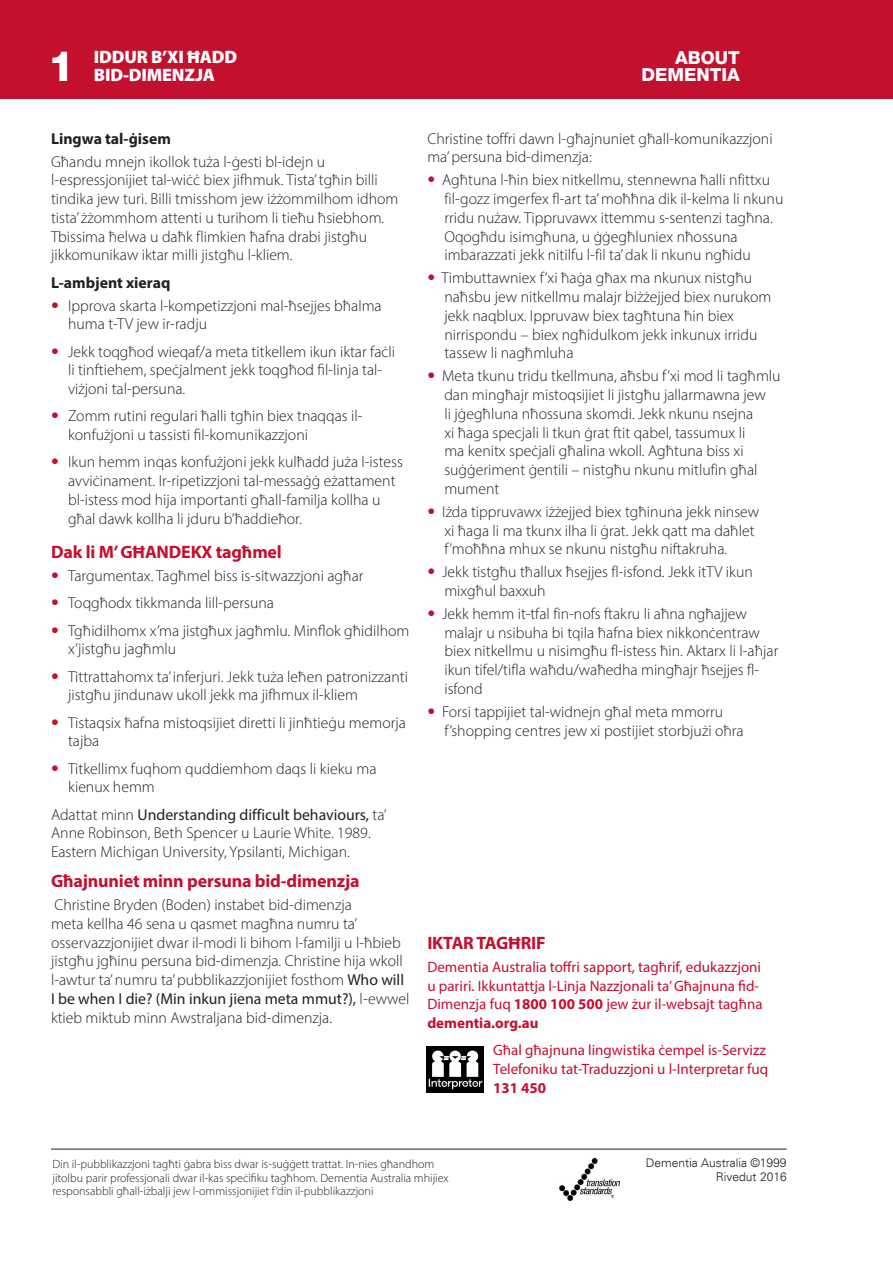
<style>
.page{position:relative;width:893px;height:1263px;background:#fff}
.page>*{position:absolute;margin:0;border:0;box-sizing:border-box;transform-origin:0 0}
.t1{font:800 42px "Helvetica Neue LT Pro";color:#fff}
.t2{font:700 18px "Myriad Pro";letter-spacing:-.01em;color:#c3102f}
.t3{font:900 18px "Myriad Pro";letter-spacing:-.01em;color:#fff}
.t4{font:800 18px/17.2px "Helvetica Neue LT Pro";color:#fff;text-align:right}
.body{font:300 15.75px/18.8px "Myriad Pro";color:#231f20}
.indent{font:300 15.75px/18.8px "Myriad Pro";color:#231f20}
.t5{font:700 15.75px "Myriad Pro";color:#231f20}
.gr_body{font:15px/18.8px "Myriad Pro";color:#c3102f}
.t6{font:300 12px/13.8px "Myriad Pro";color:#231f20}
.t7{font:300 12px/13.8px "Univers";color:#231f20;text-align:right}
.s1{font-family:"Univers";color:#c3102f}
.s2{font-weight:400}
.s3{font-weight:700}
</style>
<div class="page">
<div style="left:0;top:0;width:893px;height:99px;background:#c3102f"></div>
<img style="left:426px;top:1046px;width:57px;height:47px">
<hr style="left:51px;top:1149px;width:736px;height:1px;background:#231f20">
<img style="left:560px;top:1159px;width:60px;height:41px">
<h1 class="t1" style="left:48px;top:41px;width:28px">1</h1>
<p class="t3" style="left:94px;top:45px;width:145px">IDDUR B’XI ĦADD</p>
<p class="t3" style="left:94px;top:63px;width:123px">BID-DIMENZJA</p>
<p class="t4" style="left:642px;top:48px;width:100px">ABOUT<br>DEMENTIA</p>
<h3 class="t5" style="left:51px;top:128px;width:121px">Lingwa tal-ġisem</h3>
<p class="body" style="left:51px;top:152px;width:349px">Gћandu mnejn ikollok tuża l-ġesti bl-idejn u l-espressjonijiet tal-wiċċ biex jifhmuk. Tista’ tgћin billi tindika jew turi. Billi tmisshom jew iżżommilhom idhom tista’ żżommhom attenti u turihom li tieћu ћsiebhom.<br>Tbissima ћelwa u daћk flimkien ћafna drabi jistgћu jikkomunikaw iktar milli jistgћu l-kliem.</p>
<h3 class="t5" style="left:51px;top:272px;width:121px">L-ambjent xieraq</h3>
<p class="indent" style="left:68px;top:296px;width:315px;text-indent:-17px"><span class="s1">•</span> Ipprova skarta l-kompetizzjoni mal-ћsejjes bћalma huma t-TV jew ir-radju</p>
<p class="indent" style="left:68px;top:342px;width:329px;text-indent:-17px"><span class="s1">•</span> Jekk toqgћod wieqaf/a meta titkellem ikun iktar faċli li tinftiehem, speċjalment jekk toqgћod fil-linja tal&shy;viżjoni tal-persuna.</p>
<p class="indent" style="left:68px;top:407px;width:296px;text-indent:-17px"><span class="s1">•</span> Zomm rutini regulari ћalli tgћin biex tnaqqas il&shy;konfużjoni u tassisti fil-komunikazzjoni</p>
<p class="indent" style="left:68px;top:453px;width:336px;text-indent:-17px"><span class="s1">•</span> Ikun hemm inqas konfużjoni jekk kulћadd juża l-istess avviċinament. Ir-ripetizzjoni tal-messaġġ eżattament bl-istess mod hija importanti gћall-familja kollha u gћal dawk kollha li jduru b’ћaddieћor.</p>
<h2 class="t2" style="left:51px;top:540px;width:232px">Dak li M’ GĦANDEKX tagћmel</h2>
<p class="indent" style="left:51px;top:566px;width:314px"><span class="s1">•</span> Targumentax. Tagћmel biss is-sitwazzjoni agћar</p>
<p class="indent" style="left:51px;top:593px;width:225px"><span class="s1">•</span> Toqgћodx tikkmanda lill-persuna</p>
<p class="indent" style="left:68px;top:621px;width:343px;text-indent:-17px"><span class="s1">•</span> Tgћidilhomx x’ma jistgћux jagћmlu. Minflok gћidilhom x’jistgћu jagћmlu</p>
<p class="indent" style="left:68px;top:667px;width:341px;text-indent:-17px"><span class="s1">•</span> Tittrattahomx ta’ inferjuri. Jekk tuża leћen patronizzanti jistgћu jindunaw ukoll jekk ma jifhmux il-kliem</p>
<p class="indent" style="left:68px;top:713px;width:339px;text-indent:-17px"><span class="s1">•</span> Tistaqsix ћafna mistoqsijiet diretti li jinћtieġu memorja tajba</p>
<p class="indent" style="left:68px;top:759px;width:310px;text-indent:-17px"><span class="s1">•</span> Titkellimx fuqhom quddiemhom daqs li kieku ma kienux hemm</p>
<p class="body" style="left:51px;top:805px;width:337px">Adattat minn <span class="s2">Understanding difficult behaviours,</span> ta’<br>Anne Robinson, Beth Spencer u Laurie White. 1989.<br>Eastern Michigan University, Ypsilanti, Michigan.</p>
<h2 class="t2" style="left:51px;top:869px;width:310px">Gћajnuniet minn persuna bid-dimenzja</h2>
<p class="body" style="left:51px;top:895px;width:360px">Christine Bryden (Boden) instabet bid-dimenzja<br>meta kellha 46 sena u qasmet magћna numru ta’ osservazzjonijiet dwar il-modi li bihom l-familji u l-ћbieb jistgћu jgћinu persuna bid-dimenzja. Christine hija wkoll l-awtur ta’ numru ta’ pubblikazzjonijiet fosthom <span class="s2">Who will I be when I die? (Min inkun jiena meta mmut?),</span> l-ewwel ktieb miktub minn Awstraljana bid-dimenzja.</p>
<p class="body" style="left:427px;top:129px;width:347px">Christine toffri dawn l-gћajnuniet gћall-komunikazzjoni ma’ persuna bid-dimenzja:</p>
<p class="body" style="left:444px;top:171px;width:341px;text-indent:-17px"><span class="s1">•</span> Agћtuna l-ћin biex nitkellmu, stennewna ћalli nfittxu fil-gozz imgerfex fl-art ta’ moћћna dik il-kelma li nkunu rridu nużaw. Tippruvawx ittemmu s-sentenzi tagћna.<br>Oqogћdu isimgћuna, u ġġegћluniex nћossuna imbarazzati jekk nitilfu l-fil ta’ dak li nkunu ngћidu</p>
<p class="body" style="left:444px;top:269px;width:329px;text-indent:-17px"><span class="s1">•</span> Timbuttawniex f’xi ћaġa gћax ma nkunux nistgћu naћsbu jew nitkellmu malajr biżżejjed biex nurukom jekk naqblux. Ippruvaw biex tagћtuna ћin biex nirrispondu – biex ngћidulkom jekk inkunux irridu tassew li nagћmluha</p>
<p class="body" style="left:444px;top:366px;width:338px;text-indent:-17px"><span class="s1">•</span> Meta tkunu tridu tkellmuna, aћsbu f’xi mod li tagћmlu dan mingћajr mistoqsijiet li jistgћu jallarmawna jew<br>li jġegћluna nћossuna skomdi. Jekk nkunu nsejna<br>xi ћaga specjali li tkun ġrat ftit qabel, tassumux li<br>ma kenitx speċjali gћalina wkoll. Agћtuna biss xi suġġeriment ġentili – nistgћu nkunu mitlufin gћal mument</p>
<p class="body" style="left:444px;top:502px;width:316px;text-indent:-17px"><span class="s1">•</span> Iżda tippruvawx iżżejjed biex tgћinuna jekk ninsew xi ћaga li ma tkunx ilha li ġrat. Jekk qatt ma daћlet f’moћћna mhux se nkunu nistgћu niftakruha.</p>
<p class="body" style="left:444px;top:562px;width:310px;text-indent:-17px"><span class="s1">•</span> Jekk tistgћu tћallux ћsejjes fl-isfond. Jekk itTV ikun mixgћul baxxuh</p>
<p class="body" style="left:444px;top:604px;width:335px;text-indent:-17px"><span class="s1">•</span> Jekk hemm it-tfal fin-nofs ftakru li aћna ngћajjew malajr u nsibuha bi tqila ћafna biex nikkonċentraw biex nitkellmu u nisimgћu fl-istess ћin. Aktarx li l-aћjar ikun tifel/tifla waћdu/waћedha mingћajr ћsejjes fl&shy;isfond</p>
<p class="body" style="left:444px;top:702px;width:301px;text-indent:-17px"><span class="s1">•</span> Forsi tappijiet tal-widnejn gћal meta mmorru f’shopping centres jew xi postijiet storbjużi oћra</p>
<h2 class="t2" style="left:427px;top:931px;width:120px">IKTAR TAGĦRIF</h2>
<p class="gr_body" style="left:427px;top:957px;width:337px">Dementia Australia toffri sapport, tagћrif, edukazzjoni u pariri. Ikkuntattja l-Linja Nazzjonali ta’ Gћajnuna fid-Dimenzja fuq <span class="s3">1800 100 500</span> jew żur il-websajt tagћna <span class="s3">dementia.org.au</span></p>
<p class="gr_body" style="left:493px;top:1041px;width:277px">Gћal gћajnuna lingwistika ċempel is-Servizz<br>Telefoniku tat-Traduzzjoni u l-Interpretar fuq<br><span class="s3">131 450</span></p>
<p class="t6" style="left:52px;top:1157px;width:398px">Din il-pubblikazzjoni tagћti ġabra biss dwar is-suġġett trattat. In-nies gћandhom jitolbu parir professjonali dwar il-kas speċifiku tagћhom. Dementia Australia mhijiex responsabbli gћall-iżbalji jew l-ommissjonijiet f’din il-pubblikazzjoni</p>
<p class="t7" style="left:646px;top:1156px;width:142px">Dementia Australia ©1999<br>Rivedut 2016</p>
</div>
